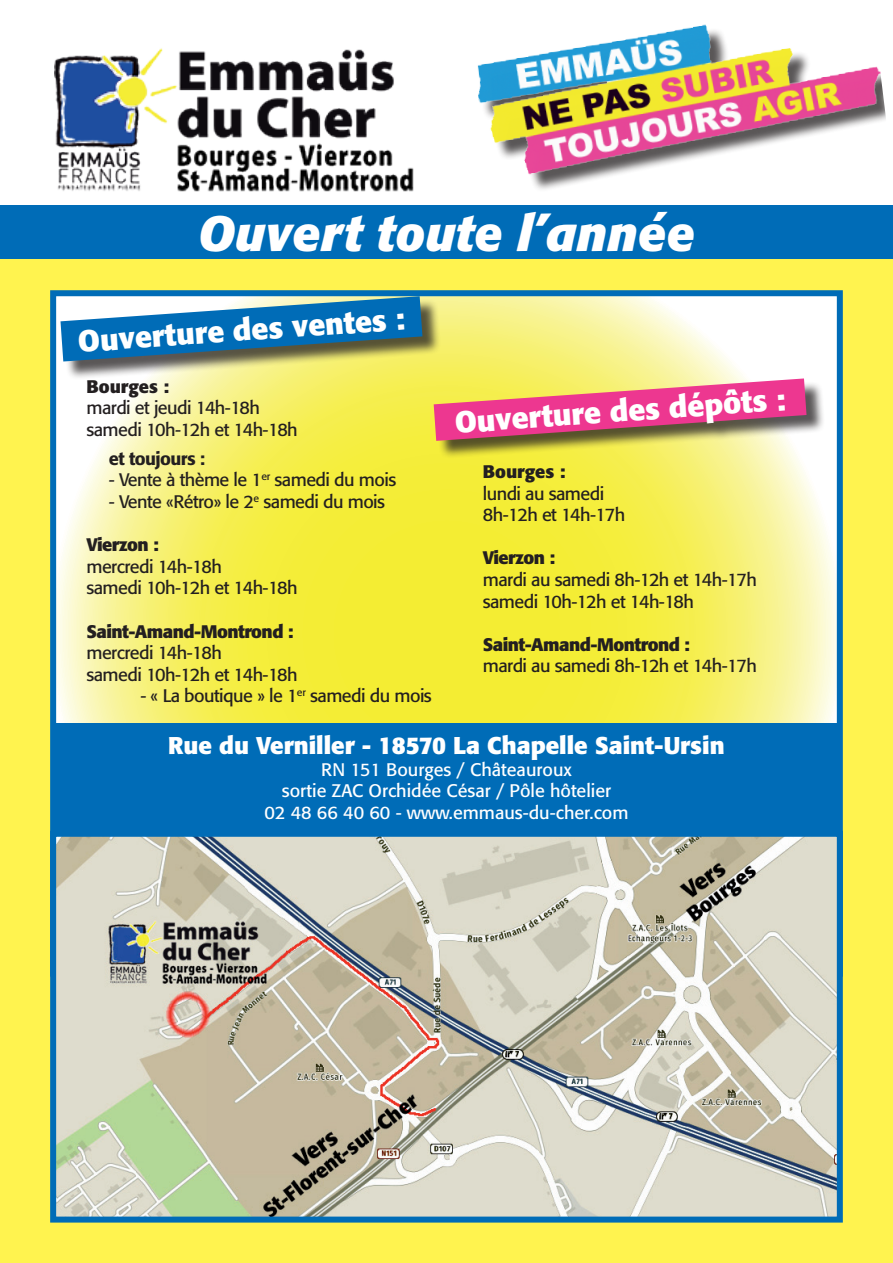
<style>
.page{position:relative;width:893px;height:1263px;background:#fff}
.page>*{position:absolute;margin:0;border:0;box-sizing:border-box;transform-origin:0 0}
.t1{font:italic 700 49.05px "Formata";color:#fff}
.t2{font:700 30px "Formata";color:#fff}
.t3{font:700 24px "Formata";color:#fff}
.t4{font:18px/21.6px "Formata";letter-spacing:-.03em;color:#231f20}
.t5{font:18px/21.6px "Formata";color:#fff;text-align:center}
.t6{font:700 18px "Formata";letter-spacing:-.03em;color:#231f20}
.t7{font:700 18px "Formata";color:#231f20}
.t8{font:500 18px "Formata";letter-spacing:-.03em;color:#231f20}
</style>
<div class="page">
<div style="left:0;top:205px;width:893px;height:1058px;background:#fff34f"></div>
<svg style="left:57px;top:297px;width:779px;height:426px"></svg>
<div style="left:50px;top:290px;width:793px;height:687px;border:6px solid #006cb7"></div>
<img style="left:57px;top:838px;width:779px;height:377px">
<div style="left:50px;top:831px;width:793px;height:391px;border:6px solid #006cb7"></div>
<img style="left:54px;top:48px;width:360px;height:144px">
<div style="left:63px;top:299px;width:378px;height:81px;background:#231f20;opacity:.75"></div>
<svg style="left:60px;top:296px;width:362px;height:65px;background:#4a8caf"></svg>
<div style="left:436px;top:381px;width:389px;height:78px;background:#231f20;opacity:.75"></div>
<svg style="left:434px;top:378px;width:372px;height:63px;background:#db707f"></svg>
<div style="left:54px;top:723px;width:785px;height:108px;background:#006cb7"></div>
<div style="left:0;top:205px;width:893px;height:54px;background:#006cb7"></div>
<img style="left:477px;top:24px;width:409px;height:160px">
<h1 class="t1" style="left:198px;top:204px;width:498px">Ouvert toute l’année</h1>
<h2 class="t2" style="left:77px;top:323px;width:329px;rotate:-4deg">Ouverture des ventes :</h2>
<p class="t7" style="left:86px;top:375px;width:84px">Bourges :</p>
<p class="t4" style="left:86px;top:397px;width:213px">mardi et jeudi 14h-18h samedi 10h-12h et 14h-18h</p>
<p class="t8" style="left:109px;top:447px;width:98px">et toujours :</p>
<p class="t4" style="left:109px;top:469px;width:289px">- Vente à thème le 1<sup>er</sup> samedi du mois</p>
<p class="t4" style="left:109px;top:491px;width:278px">- Vente «Rétro» le 2<sup>e</sup> samedi du mois</p>
<p class="t6" style="left:86px;top:533px;width:74px">Vierzon :</p>
<p class="t4" style="left:86px;top:555px;width:213px">mercredi 14h-18h<br>samedi 10h-12h et 14h-18h</p>
<p class="t6" style="left:86px;top:620px;width:208px">Saint-Amand-Montrond :</p>
<p class="t4" style="left:86px;top:642px;width:213px">mercredi 14h-18h<br>samedi 10h-12h et 14h-18h</p>
<p class="t4" style="left:140px;top:685px;width:293px">- « La boutique » le 1<sup>er</sup> samedi du mois</p>
<h2 class="t2" style="left:454px;top:404px;width:333px;rotate:-4deg">Ouverture des dépôts :</h2>
<p class="t7" style="left:483px;top:460px;width:84px">Bourges :</p>
<p class="t4" style="left:483px;top:482px;width:144px">lundi au samedi<br>8h-12h et 14h-17h</p>
<p class="t6" style="left:483px;top:547px;width:74px">Vierzon :</p>
<p class="t4" style="left:483px;top:569px;width:276px">mardi au samedi 8h-12h et 14h-17h samedi 10h-12h et 14h-18h</p>
<p class="t6" style="left:483px;top:633px;width:208px">Saint-Amand-Montrond :</p>
<p class="t4" style="left:483px;top:655px;width:276px">mardi au samedi 8h-12h et 14h-17h</p>
<h3 class="t3" style="left:168px;top:730px;width:558px">Rue du Verniller - 18570 La Chapelle Saint-Ursin</h3>
<p class="t5" style="left:264px;top:758px;width:366px">RN 151 Bourges / Châteauroux<br>sortie ZAC Orchidée César / Pôle hôtelier<br>02 48 66 40 60 - www.emmaus-du-cher.com</p>
</div>
